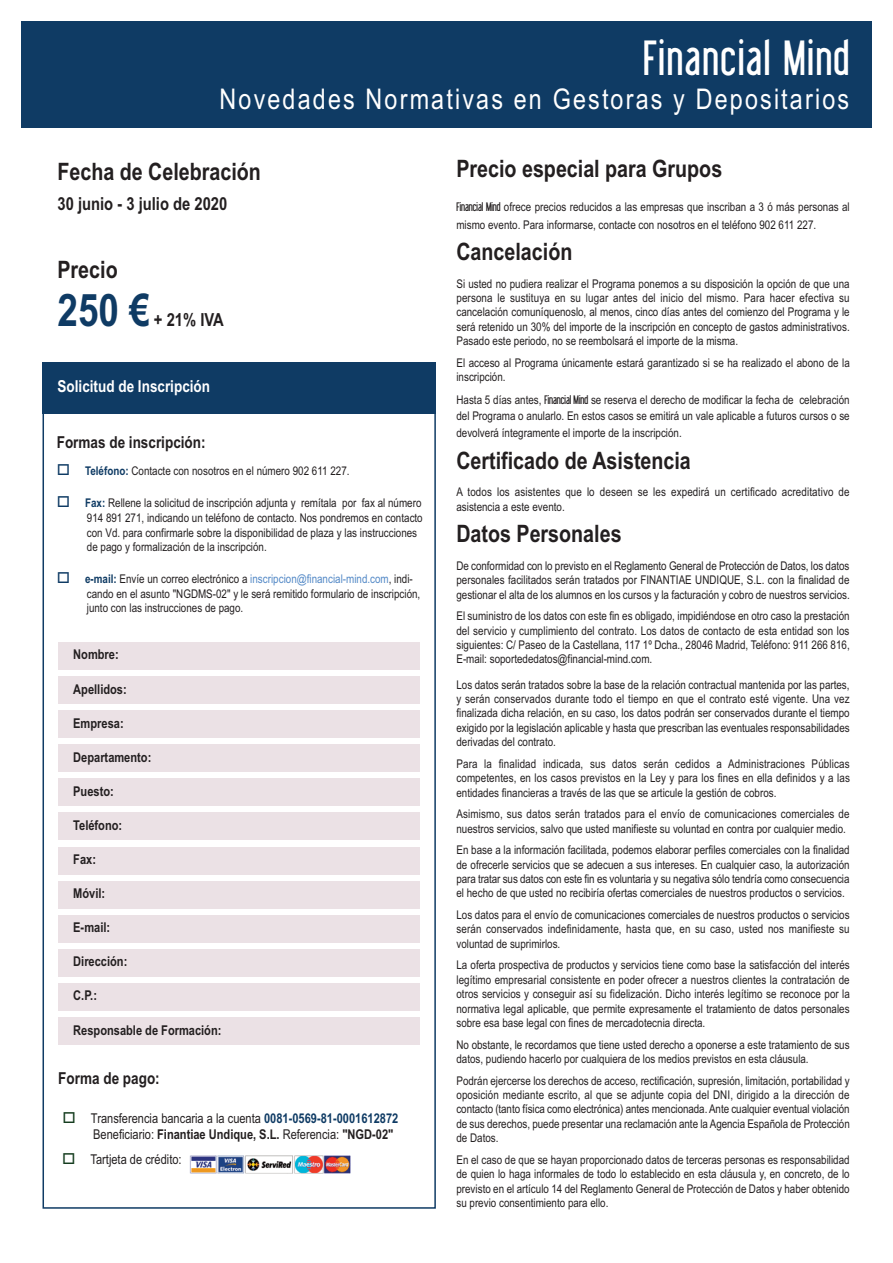
<style>
.page{position:relative;width:893px;height:1263px;background:#fff}
.page>*{position:absolute;margin:0;border:0;box-sizing:border-box;transform-origin:0 0}
.t1{font:48px "Libel Suit";letter-spacing:.05em;color:#fff}
.t2{font:700 45px "Arial Narrow";color:#0f3b64}
.t3{font:28.5px "Arial Narrow";letter-spacing:.075em;color:#fff}
.t4{font:700 24px "Arial Narrow";color:#231f20}
.t5{font:700 18px "Arial Narrow";color:#231f20}
.t6{font:700 16.5px "Arial Narrow";color:#231f20}
.t7{font:700 16.5px "Arial Narrow";color:#fff}
.t8{font:13.5px/16.2px "Arial Narrow";color:#231f20}
.t9{font:700 13.5px "Arial Narrow";color:#231f20}
.t10{font:12px/14.4px "Arial Narrow";color:#231f20;text-align:justify}
.s1{color:#0f3b64}
.s2{font-weight:700;color:#0f3b64}
.s3{color:#5288c6}
.s4{color:#153d1f}
.s5{font-weight:700}
.s6{font-family:"Libel Suit"}
</style>
<div class="page">
<div style="left:21px;top:21px;width:851px;height:107px;background:#0f3b64"></div>
<div style="left:43px;top:363px;width:393px;height:51px;background:#0f3b64"></div>
<div style="left:58px;top:642px;width:362px;height:28px;background:#ebe1e5"></div>
<div style="left:58px;top:676px;width:362px;height:28px;background:#ebe1e5"></div>
<div style="left:58px;top:710px;width:362px;height:28px;background:#ebe1e5"></div>
<div style="left:58px;top:744px;width:362px;height:28px;background:#ebe1e5"></div>
<div style="left:58px;top:778px;width:362px;height:28px;background:#ebe1e5"></div>
<div style="left:58px;top:813px;width:362px;height:27px;background:#ebe1e5"></div>
<div style="left:58px;top:847px;width:362px;height:27px;background:#ebe1e5"></div>
<div style="left:58px;top:881px;width:362px;height:27px;background:#ebe1e5"></div>
<div style="left:58px;top:915px;width:362px;height:27px;background:#ebe1e5"></div>
<div style="left:58px;top:949px;width:362px;height:28px;background:#ebe1e5"></div>
<div style="left:58px;top:983px;width:362px;height:28px;background:#ebe1e5"></div>
<div style="left:58px;top:1017px;width:362px;height:28px;background:#ebe1e5"></div>
<img style="left:189px;top:1155px;width:162px;height:19px">
<h1 class="t1" style="left:643px;top:32px;width:207px">Financial Mind</h1>
<h3 class="t3" style="left:220px;top:83px;width:631px">Novedades Normativas en Gestoras y Depositarios</h3>
<h3 class="t4" style="left:58px;top:157px;width:205px">Fecha de Celebración</h3>
<h3 class="t5" style="left:58px;top:194px;width:171px">30 junio - 3 julio de 2020</h3>
<h3 class="t4" style="left:58px;top:256px;width:62px">Precio</h3>
<h2 class="t2" style="left:58px;top:284px;width:94px">250 €</h2>
<h3 class="t5" style="left:154px;top:309px;width:71px">+ 21% IVA</h3>
<h3 class="t7" style="left:58px;top:377px;width:154px">Solicitud de Inscripción</h3>
<h3 class="t6" style="left:57px;top:433px;width:150px">Formas de inscripción:</h3>
<p class="t10" style="left:57px;top:463px;width:294px"><span class="s1">□</span> <span class="s2">Teléfono:</span> Contacte con nosotros en el número 902 611 227.</p>
<p class="t10" style="left:87px;top:496px;width:337px;text-align:left;text-indent:-30px"><span class="s1">□</span> <span class="s2">Fax:</span> Rellene la solicitud de inscripción adjunta y remítala por fax al número 914 891 271, indicando un teléfono de contacto. Nos pondremos en contacto con Vd. para confirmarle sobre la disponibilidad de plaza y las instrucciones de pago y formalización de la inscripción.</p>
<p class="t10" style="left:87px;top:571px;width:335px;line-height:14.9px;text-align:left;text-indent:-30px"><span class="s1">□</span> <span class="s2">e-mail:</span> Envíe un correo electrónico a <span class="s3">inscripcion@financial-mind.com</span>, indi&shy;cando en el asunto "NGDMS-02" y le será remitido formulario de inscripción, junto con las instrucciones de pago.</p>
<p class="t9" style="left:73px;top:647px;width:47px">Nombre:</p>
<p class="t9" style="left:73px;top:681px;width:55px">Apellidos:</p>
<p class="t9" style="left:73px;top:715px;width:52px">Empresa:</p>
<p class="t9" style="left:73px;top:749px;width:80px">Departamento:</p>
<p class="t9" style="left:73px;top:783px;width:42px">Puesto:</p>
<p class="t9" style="left:73px;top:817px;width:51px">Teléfono:</p>
<p class="t9" style="left:73px;top:851px;width:24px">Fax:</p>
<p class="t9" style="left:73px;top:885px;width:33px">Móvil:</p>
<p class="t9" style="left:73px;top:920px;width:38px">E-mail:</p>
<p class="t9" style="left:73px;top:954px;width:56px">Dirección:</p>
<p class="t9" style="left:73px;top:988px;width:25px">C.P.:</p>
<p class="t9" style="left:73px;top:1022px;width:150px">Responsable de Formación:</p>
<h3 class="t6" style="left:58px;top:1068px;width:103px">Forma de pago:</h3>
<p class="t8" style="left:93px;top:1110px;width:307px;text-indent:-31px"><span class="s4">□</span> Transferencia bancaria a la cuenta <span class="s2">0081-0569-81-0001612872<br></span>Beneficiario: <span class="s5">Finantiae Undique, S.L.</span> Referencia: <span class="s5">"NGD-02"</span></p>
<p class="t8" style="left:62px;top:1151px;width:121px"><span class="s4">□</span> Tartjeta de crédito:</p>
<h3 class="t4" style="left:456px;top:154px;width:267px">Precio especial para Grupos</h3>
<p class="t10" style="left:456px;top:198px;width:395px;line-height:18px"><span class="s6">Financial Mind</span> ofrece precios reducidos a las empresas que inscriban a 3 ó más personas al mismo evento. Para informarse, contacte con nosotros en el teléfono 902 611 227.</p>
<h3 class="t4" style="left:456px;top:238px;width:117px">Cancelación</h3>
<p class="t10" style="left:456px;top:276px;width:395px">Si usted no pudiera realizar el Programa ponemos a su disposición la opción de que una persona le sustituya en su lugar antes del inicio del mismo. Para hacer efectiva su cancelación comuníquenoslo, al menos, cinco días antes del comienzo del Programa y le será retenido un 30% del importe de la inscripción en concepto de gastos administrativos.<br>Pasado este periodo, no se reembolsará el importe de la misma.</p>
<p class="t10" style="left:456px;top:355px;width:395px">El acceso al Programa únicamente estará garantizado si se ha realizado el abono de la inscripción.</p>
<p class="t10" style="left:456px;top:392px;width:395px;line-height:16.2px">Hasta 5 días antes, <span class="s6">Financial Mind</span> se reserva el derecho de modificar la fecha de celebración del Programa o anularlo. En estos casos se emitirá un vale aplicable a futuros cursos o se devolverá íntegramente el importe de la inscripción.</p>
<h3 class="t4" style="left:456px;top:446px;width:236px">Certificado de Asistencia</h3>
<p class="t10" style="left:456px;top:484px;width:395px;line-height:15.5px">A todos los asistentes que lo deseen se les expedirá un certificado acreditativo de asistencia a este evento.</p>
<h3 class="t4" style="left:456px;top:520px;width:167px">Datos Personales</h3>
<p class="t10" style="left:456px;top:558px;width:395px">De conformidad con lo previsto en el Reglamento General de Protección de Datos, los datos personales facilitados serán tratados por FINANTIAE UNDIQUE, S.L. con la finalidad de gestionar el alta de los alumnos en los cursos y la facturación y cobro de nuestros servicios.</p>
<p class="t10" style="left:456px;top:609px;width:395px">El suministro de los datos con este fin es obligado, impidiéndose en otro caso la prestación del servicio y cumplimiento del contrato. Los datos de contacto de esta entidad son los siguientes: C/ Paseo de la Castellana, 117 1º Dcha., 28046 Madrid, Teléfono: 911 266 816, E-mail: soportededatos@financial-mind.com.</p>
<p class="t10" style="left:456px;top:677px;width:395px">Los datos serán tratados sobre la base de la relación contractual mantenida por las partes, y serán conservados durante todo el tiempo en que el contrato esté vigente. Una vez finalizada dicha relación, en su caso, los datos podrán ser conservados durante el tiempo exigido por la legislación aplicable y hasta que prescriban las eventuales responsabilidades derivadas del contrato.</p>
<p class="t10" style="left:456px;top:756px;width:395px">Para la finalidad indicada, sus datos serán cedidos a Administraciones Públicas competentes, en los casos previstos en la Ley y para los fines en ella definidos y a las entidades financieras a través de las que se articule la gestión de cobros.</p>
<p class="t10" style="left:456px;top:807px;width:395px">Asimismo, sus datos serán tratados para el envío de comunicaciones comerciales de nuestros servicios, salvo que usted manifieste su voluntad en contra por cualquier medio.</p>
<p class="t10" style="left:456px;top:843px;width:395px">En base a la información facilitada, podemos elaborar perfiles comerciales con la finalidad de ofrecerle servicios que se adecuen a sus intereses. En cualquier caso, la autorización para tratar sus datos con este fin es voluntaria y su negativa sólo tendría como consecuencia el hecho de que usted no recibiría ofertas comerciales de nuestros productos o servicios.</p>
<p class="t10" style="left:456px;top:907px;width:395px">Los datos para el envío de comunicaciones comerciales de nuestros productos o servicios serán conservados indefinidamente, hasta que, en su caso, usted nos manifieste su voluntad de suprimirlos.</p>
<p class="t10" style="left:456px;top:958px;width:395px">La oferta prospectiva de productos y servicios tiene como base la satisfacción del interés legítimo empresarial consistente en poder ofrecer a nuestros clientes la contratación de otros servicios y conseguir así su fidelización. Dicho interés legítimo se reconoce por la normativa legal aplicable, que permite expresamente el tratamiento de datos personales sobre esa base legal con fines de mercadotecnia directa.</p>
<p class="t10" style="left:456px;top:1037px;width:395px">No obstante, le recordamos que tiene usted derecho a oponerse a este tratamiento de sus datos, pudiendo hacerlo por cualquiera de los medios previstos en esta cláusula.</p>
<p class="t10" style="left:456px;top:1073px;width:395px">Podrán ejercerse los derechos de acceso, rectificación, supresión, limitación, portabilidad y oposición mediante escrito, al que se adjunte copia del DNI, dirigido a la dirección de contacto (tanto física como electrónica) antes mencionada. Ante cualquier eventual violación de sus derechos, puede presentar una reclamación ante la Agencia Española de Protección de Datos.</p>
<p class="t10" style="left:456px;top:1152px;width:395px">En el caso de que se hayan proporcionado datos de terceras personas es responsabilidad de quien lo haga informales de todo lo establecido en esta cláusula y, en concreto, de lo previsto en el artículo 14 del Reglamento General de Protección de Datos y haber obtenido su previo consentimiento para ello.</p>
</div>
